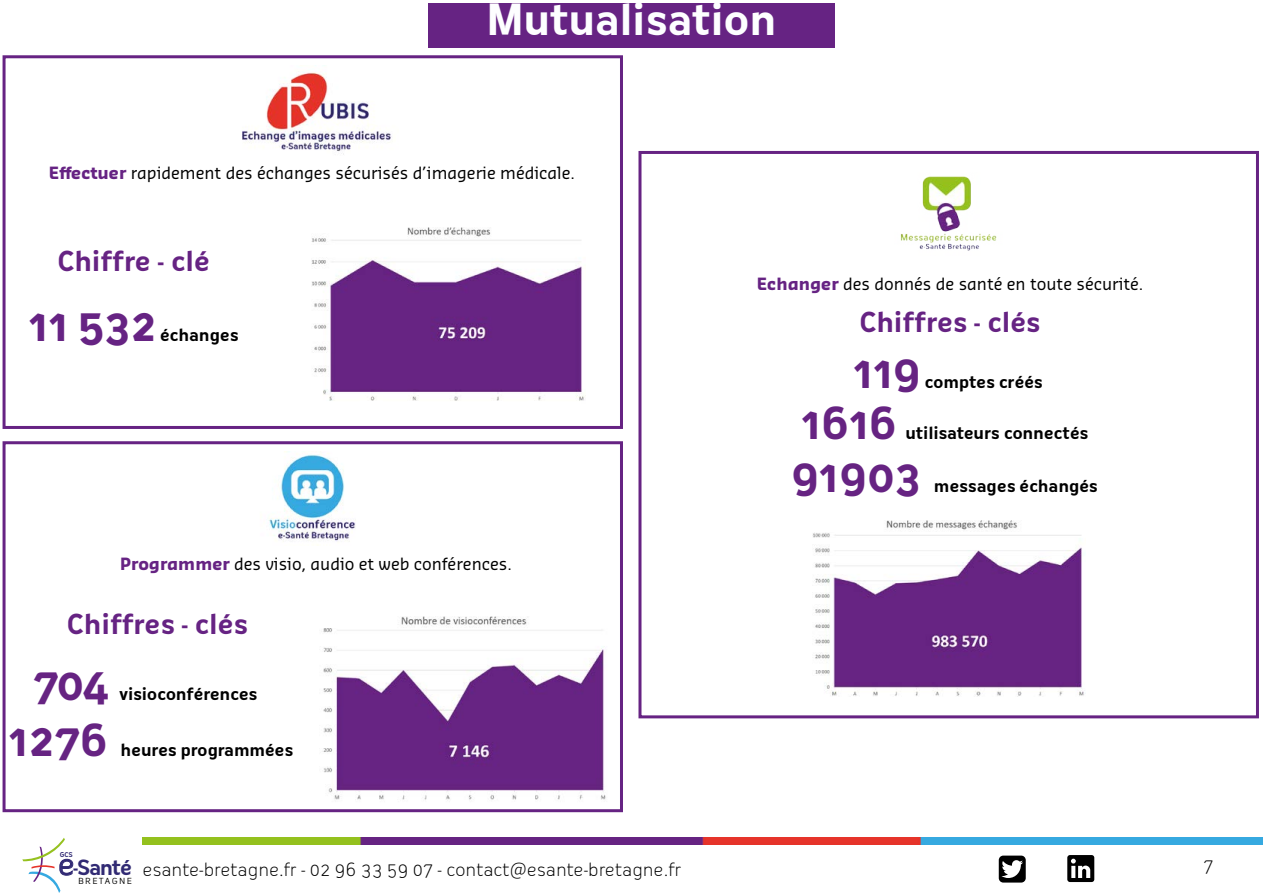
<style>
.page{position:relative;width:1263px;height:893px;background:#fff}
.page>*{position:absolute;margin:0;border:0;box-sizing:border-box;transform-origin:0 0}
.t1{font:700 42.9px "Oceania";letter-spacing:-.005em;color:#662382}
.t2{font:700 42.9px "Oceania";color:#662383}
.t3{font:700 42px "Oceania";letter-spacing:-.015em;color:#fdfeff}
.t4{font:700 27px "Oceania";letter-spacing:-.01em;color:#662383}
.t5{font:700 20.4px "Oceania";letter-spacing:-.06em;color:#312a74}
.t6{font:300 18px "Oceania";letter-spacing:-.005em;color:#000}
.t7{font:16.5px "Sansa Pro";color:#000}
.t8{font:700 16.5px "Oceania";letter-spacing:-.01em;color:#000}
.t9{font:8.25px "Oceania";letter-spacing:.15em;color:#000;scale:1.09 1}
.t10{font:700 6.45px "Oceania";color:#312a74}
.s1{font-weight:700;color:#662383}
.s2{font-weight:400;font-size:29.55px}
</style>
<div class="page">
<div style="left:3px;top:55px;width:620px;height:374px;border:3px solid #662383"></div>
<img style="left:242px;top:72px;width:150px;height:83px">
<div style="left:428px;top:3px;width:407px;height:45px;background:#662383"></div>
<img style="left:269px;top:453px;width:87px;height:89px">
<div style="left:3px;top:441px;width:620px;height:371px;border:3px solid #662383"></div>
<img style="left:322px;top:616px;width:284px;height:184px">
<div style="left:638px;top:151px;width:621px;height:567px;border:3px solid #662383"></div>
<img style="left:900px;top:176px;width:97px;height:75px">
<img style="left:812px;top:520px;width:274px;height:177px">
<img style="left:312px;top:227px;width:274px;height:174px">
<img style="left:142px;top:838px;width:1121px;height:6px">
<svg style="left:22px;top:838px;width:51px;height:55px"></svg>
<svg style="left:999px;top:856px;width:27px;height:26px"></svg>
<svg style="left:1067px;top:855px;width:27px;height:27px"></svg>
<h2 class="t3" style="left:486px;top:-5px;width:292px">Mutualisation</h2>
<p class="t7" style="left:49px;top:162px;width:528px"><span class="s1">Effectuer</span> rapidement des échanges sécurisés d’imagerie médicale.</p>
<h3 class="t4" style="left:57px;top:245px;width:154px">Chiffre - clé</h3>
<h1 class="t2" style="left:29px;top:300px;width:129px">11 532</h1>
<p class="t8" style="left:160px;top:326px;width:80px">échanges</p>
<p class="t7" style="left:120px;top:553px;width:393px"><span class="s1">Programmer</span> des visio, audio et web conférences.</p>
<h3 class="t4" style="left:67px;top:608px;width:183px">Chiffres - clés</h3>
<h1 class="t1" style="left:33px;top:659px;width:78px">704</h1>
<p class="t8" style="left:119px;top:684px;width:140px">visioconférences</p>
<h1 class="t1" style="left:9px;top:714px;width:101px">1 276</h1>
<p class="t8" style="left:121px;top:740px;width:174px">heures programmées</p>
<p class="t10" style="left:60px;top:851px;width:15px">GCS</p>
<p class="t5" style="left:58px;top:855px;width:76px"><span class="s2">e</span>-Santé</p>
<p class="t9" style="left:78px;top:876px;width:51px">BRETAGNE</p>
<p class="t6" style="left:142px;top:859px;width:540px">esante-bretagne.fr - 02 96 33 59 07 - contact@esante-bretagne.fr</p>
<p class="t7" style="left:757px;top:273px;width:388px"><span class="s1">Echanger</span> des donnés de santé en toute sécurité.</p>
<h3 class="t4" style="left:859px;top:306px;width:183px">Chiffres - clés</h3>
<h1 class="t1" style="left:853px;top:347px;width:69px">119</h1>
<p class="t8" style="left:925px;top:373px;width:120px">comptes créés</p>
<h1 class="t1" style="left:801px;top:398px;width:97px">1 616</h1>
<p class="t8" style="left:905px;top:423px;width:184px">utilisateurs connectés</p>
<h1 class="t1" style="left:791px;top:451px;width:132px">91 903</h1>
<p class="t8" style="left:934px;top:477px;width:165px">messages échangés</p>
<p class="t6" style="left:1203px;top:855px;width:12px">7</p>
</div>
